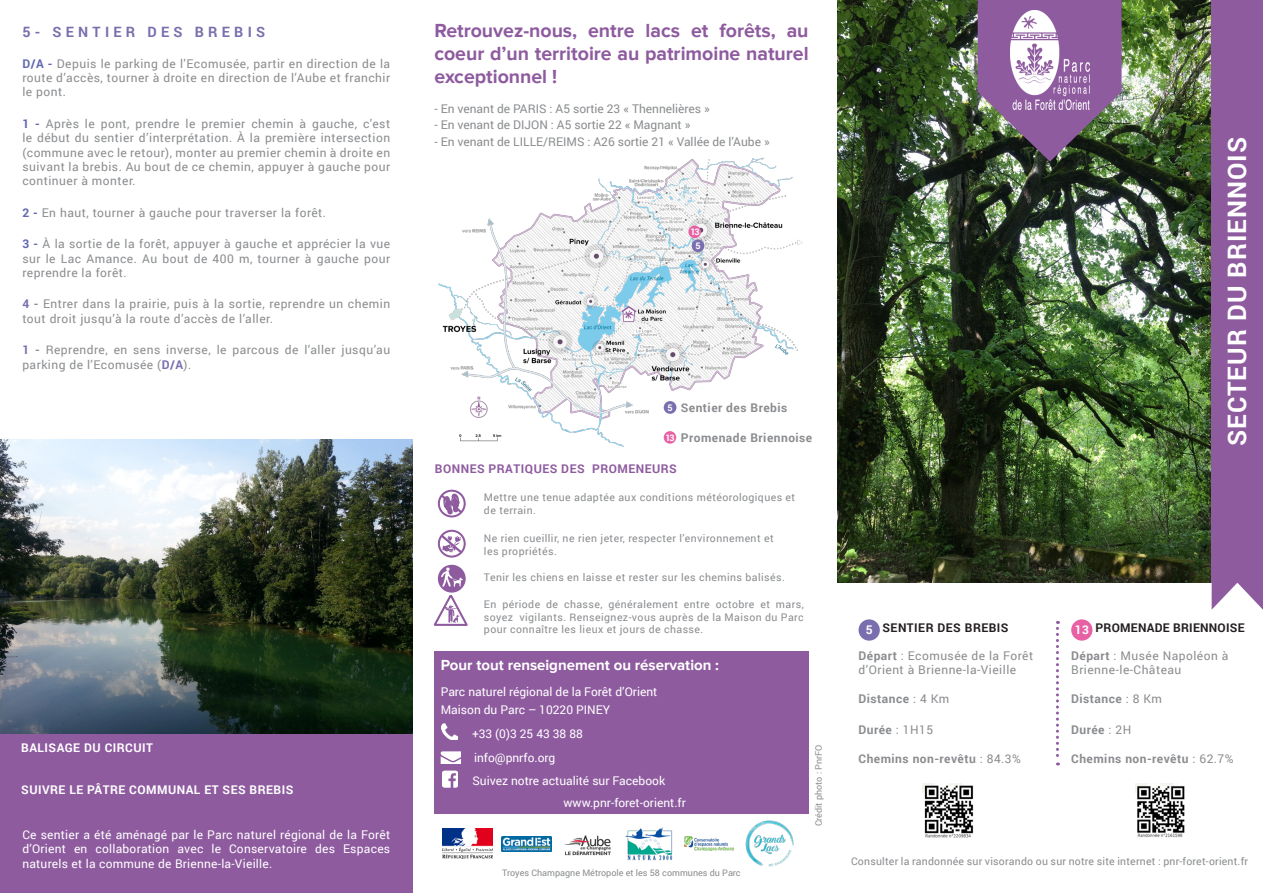
<style>
.page{position:relative;width:1263px;height:893px;background:#fff}
.page>*{position:absolute;margin:0;border:0;box-sizing:border-box;transform-origin:0 0}
.t1{font:700 25.5px "Roboto";letter-spacing:.04em;color:#fff}
.t2{font:700 19.5px/23.4px "Proxima Nova";color:#8e5b9f;text-align:justify}
.t3{font:700 15px "Proxima Nova";color:#fff}
.t4{font:700 14.25px "Roboto";letter-spacing:.3em;color:#7a6eae}
.t5{font:12px/14.4px "Roboto";letter-spacing:.04em;color:#8a8c8f}
.t6{font:12px/14.4px "Roboto";color:#fff;text-align:justify}
.t7{font:12px "Roboto";color:#8a8c8f}
.t8{font:700 12px "Roboto";letter-spacing:.04em;color:#8a8c8f}
.t9{font:700 12px "Roboto";letter-spacing:.04em;color:#fff}
.t10{font:700 12px "Roboto";letter-spacing:.04em;color:#8e5b9f}
.t11{font:700 12px "Roboto";letter-spacing:.02em;color:#231f20}
.t12{font:700 12px "Roboto";letter-spacing:.04em;color:#231f20}
.t13{font:10.5px/12.6px "Roboto";letter-spacing:.04em;color:#8a8c8f;text-align:justify}
.t14{font:10.5px "Roboto";letter-spacing:.02em;color:#8a8c8f}
.t15{font:9px "Roboto";color:#8a8c8f}
.t16{font:700 9px "Roboto";color:#fff}
.s1{font-weight:700;color:#6268b0}
.s2{font-weight:700;color:#7a6eae}
.s3{font-weight:700}
.s4{font-weight:400}
</style>
<div class="page">
<div style="left:0;top:733px;width:412px;height:160px;background:#8e5b9f"></div>
<img style="left:0;top:439px;width:412px;height:294px">
<div style="left:438px;top:565px;width:28px;height:28px;background:#8e5b9f;border-radius:50%"></div>
<svg style="left:441px;top:567px;width:22px;height:20px"></svg>
<svg style="left:434px;top:596px;width:34px;height:30px"></svg>
<svg style="left:438px;top:490px;width:28px;height:27px"></svg>
<svg style="left:438px;top:530px;width:28px;height:28px"></svg>
<img style="left:438px;top:158px;width:364px;height:289px">
<div style="left:692px;top:239px;width:12px;height:13px;background:#7a6eae;border-radius:50%"></div>
<div style="left:688px;top:226px;width:13px;height:12px;background:#e861a4;border-radius:50%"></div>
<img style="left:443px;top:829px;width:50px;height:29px">
<img style="left:502px;top:836px;width:50px;height:16px">
<img style="left:564px;top:835px;width:47px;height:21px">
<img style="left:625px;top:827px;width:48px;height:34px">
<img style="left:684px;top:836px;width:50px;height:15px">
<img style="left:746px;top:820px;width:48px;height:47px">
<div style="left:664px;top:401px;width:12px;height:13px;background:#7a6eae;border-radius:50%"></div>
<div style="left:664px;top:431px;width:12px;height:13px;background:#e861a4;border-radius:50%"></div>
<div style="left:434px;top:651px;width:375px;height:162px;background:#8e5b9f"></div>
<svg style="left:441px;top:751px;width:20px;height:13px"></svg>
<svg style="left:441px;top:723px;width:17px;height:17px"></svg>
<svg style="left:442px;top:771px;width:16px;height:16px"></svg>
<img style="left:838px;top:0;width:373px;height:583px">
<img style="left:1136px;top:783px;width:49px;height:55px">
<img style="left:922px;top:783px;width:52px;height:55px">
<svg style="left:1056px;top:621px;width:3px;height:144px"></svg>
<div style="left:1071px;top:619px;width:21px;height:22px;background:#e861a4;border-radius:50%"></div>
<div style="left:858px;top:619px;width:22px;height:22px;background:#7a6eae;border-radius:50%"></div>
<div style="left:1211px;top:0;width:52px;height:583px;background:#8e5b9f"></div>
<svg style="left:1211px;top:583px;width:52px;height:27px"></svg>
<svg style="left:978px;top:0;width:143px;height:162px;background:#76597d"></svg>
<img style="left:1011px;top:11px;width:78px;height:99px">
<p class="t4" style="left:22px;top:22px;width:244px">5- SENTIER DES BREBIS</p>
<p class="t5" style="left:22px;top:56px;width:369px;text-align:justify"><span class="s1">D/A -</span> Depuis le parking de l’Ecomusée, partir en direction de la route d’accès, tourner à droite en direction de l’Aube et franchir le pont.</p>
<p class="t5" style="left:22px;top:116px;width:369px;text-align:justify"><span class="s1">1 -</span> Après le pont, prendre le premier chemin à gauche, c’est le début du sentier d’interprétation. À la première intersection (commune avec le retour), monter au premier chemin à droite en suivant la brebis. Au bout de ce chemin, appuyer à gauche pour continuer à monter.</p>
<p class="t5" style="left:22px;top:205px;width:305px"><span class="s1">2 -</span> En haut, tourner à gauche pour traverser la forêt.</p>
<p class="t5" style="left:22px;top:236px;width:369px;text-align:justify"><span class="s1">3 -</span> À la sortie de la forêt, appuyer à gauche et apprécier la vue sur le Lac Amance. Au bout de 400 m, tourner à gauche pour reprendre la forêt.</p>
<p class="t5" style="left:22px;top:296px;width:369px"><span class="s2">4</span> <span class="s3">-</span> Entrer dans la prairie, puis à la sortie, reprendre un chemin tout droit jusqu’à la route d’accès de l’aller.</p>
<p class="t5" style="left:22px;top:342px;width:369px"><span class="s2">1</span> <span class="s3">-</span> Reprendre, en sens inverse, le parcous de l’aller jusqu’au parking de l’Ecomusée (<span class="s2">D/A</span>).</p>
<p class="t9" style="left:21px;top:739px;width:133px">BALISAGE DU CIRCUIT</p>
<p class="t9" style="left:21px;top:781px;width:274px">SUIVRE LE PÂTRE COMMUNAL ET SES BREBIS</p>
<p class="t6" style="left:22px;top:827px;width:369px">Ce sentier a été aménagé par le Parc naturel régional de la Forêt d’Orient en collaboration avec le Conservatoire des Espaces naturels et la commune de Brienne-la-Vieille.</p>
<p class="t2" style="left:434px;top:18px;width:376px">Retrouvez-nous, entre lacs et forêts, au coeur d’un territoire au patrimoine naturel exceptionnel !</p>
<p class="t7" style="left:434px;top:100px;width:277px">- En venant de PARIS : A5 sortie 23 « Thennelières »</p>
<p class="t7" style="left:434px;top:117px;width:258px">- En venant de DIJON : A5 sortie 22 « Magnant »</p>
<p class="t7" style="left:434px;top:133px;width:337px">- En venant de LILLE/REIMS : A26 sortie 21 « Vallée de l’Aube »</p>
<p class="t16" style="left:690px;top:226px;width:11px">13</p>
<p class="t16" style="left:695px;top:239px;width:7px">5</p>
<p class="t8" style="left:681px;top:399px;width:108px">Sentier des Brebis</p>
<p class="t8" style="left:681px;top:429px;width:133px">Promenade Briennoise</p>
<p class="t16" style="left:667px;top:401px;width:7px">5</p>
<p class="t16" style="left:666px;top:431px;width:11px">13</p>
<p class="t10" style="left:435px;top:460px;width:243px">BONNES PRATIQUES DES PROMENEURS</p>
<p class="t13" style="left:484px;top:491px;width:313px">Mettre une tenue adaptée aux conditions météorologiques et</p>
<p class="t13" style="left:484px;top:504px;width:53px">de terrain.</p>
<p class="t13" style="left:484px;top:532px;width:291px">Ne rien cueillir, ne rien jeter, respecter l’environnement et</p>
<p class="t13" style="left:484px;top:544px;width:74px">les propriétés.</p>
<p class="t13" style="left:484px;top:571px;width:302px">Tenir les chiens en laisse et rester sur les chemins balisés.</p>
<p class="t13" style="left:484px;top:597px;width:321px">En période de chasse, généralement entre octobre et mars, soyez vigilants. Renseignez-vous auprès de la Maison du Parc pour connaître les lieux et jours de chasse.</p>
<p class="t3" style="left:441px;top:656px;width:280px">Pour tout renseignement ou réservation :</p>
<p class="t6" style="left:441px;top:684px;width:218px">Parc naturel régional de la Forêt d’Orient</p>
<p class="t6" style="left:441px;top:702px;width:171px">Maison du Parc – 10220 PINEY</p>
<p class="t6" style="left:474px;top:750px;width:83px">info@pnrfo.org</p>
<p class="t6" style="left:472px;top:726px;width:112px">+33 (0)3 25 43 38 88</p>
<p class="t6" style="left:472px;top:773px;width:194px">Suivez notre actualité sur Facebook</p>
<p class="t6" style="left:563px;top:795px;width:124px">www.pnr-foret-orient.fr</p>
<p class="t15" style="left:812px;top:826px;width:83px;rotate:-90deg">Crédit photo : PnrFO</p>
<p class="t15" style="left:502px;top:866px;width:240px">Troyes Champagne Métropole et les 58 communes du Parc</p>
<p class="t1" style="left:1219px;top:446px;width:311px;rotate:-90deg">SECTEUR DU BRIENNOIS</p>
<p class="t9" style="left:866px;top:621px;width:8px">5</p>
<p class="t12" style="left:882px;top:619px;width:128px">SENTIER DES BREBIS</p>
<p class="t9" style="left:1075px;top:621px;width:16px">13</p>
<p class="t11" style="left:1095px;top:619px;width:151px">PROMENADE BRIENNOISE</p>
<p class="t5" style="left:858px;top:648px;width:176px"><span class="s3">Départ</span> : Ecomusée de la Forêt d’Orient à Brienne-la-Vieille</p>
<p class="t8" style="left:858px;top:690px;width:92px">Distance <span class="s4">: 4 Km</span></p>
<p class="t8" style="left:858px;top:721px;width:76px">Durée <span class="s4">: 1H15</span></p>
<p class="t8" style="left:858px;top:750px;width:164px">Chemins non-revêtu <span class="s4">: 84.3%</span></p>
<p class="t5" style="left:1071px;top:648px;width:159px"><span class="s3">Départ</span> : Musée Napoléon à<br>Brienne-le-Château</p>
<p class="t8" style="left:1071px;top:690px;width:92px">Distance <span class="s4">: 8 Km</span></p>
<p class="t8" style="left:1071px;top:721px;width:62px">Durée <span class="s4">: 2H</span></p>
<p class="t8" style="left:1071px;top:750px;width:164px">Chemins non-revêtu <span class="s4">: 62.7%</span></p>
<p class="t14" style="left:851px;top:854px;width:398px">Consulter la randonnée sur visorando ou sur notre site internet : pnr-foret-orient.fr</p>
</div>
